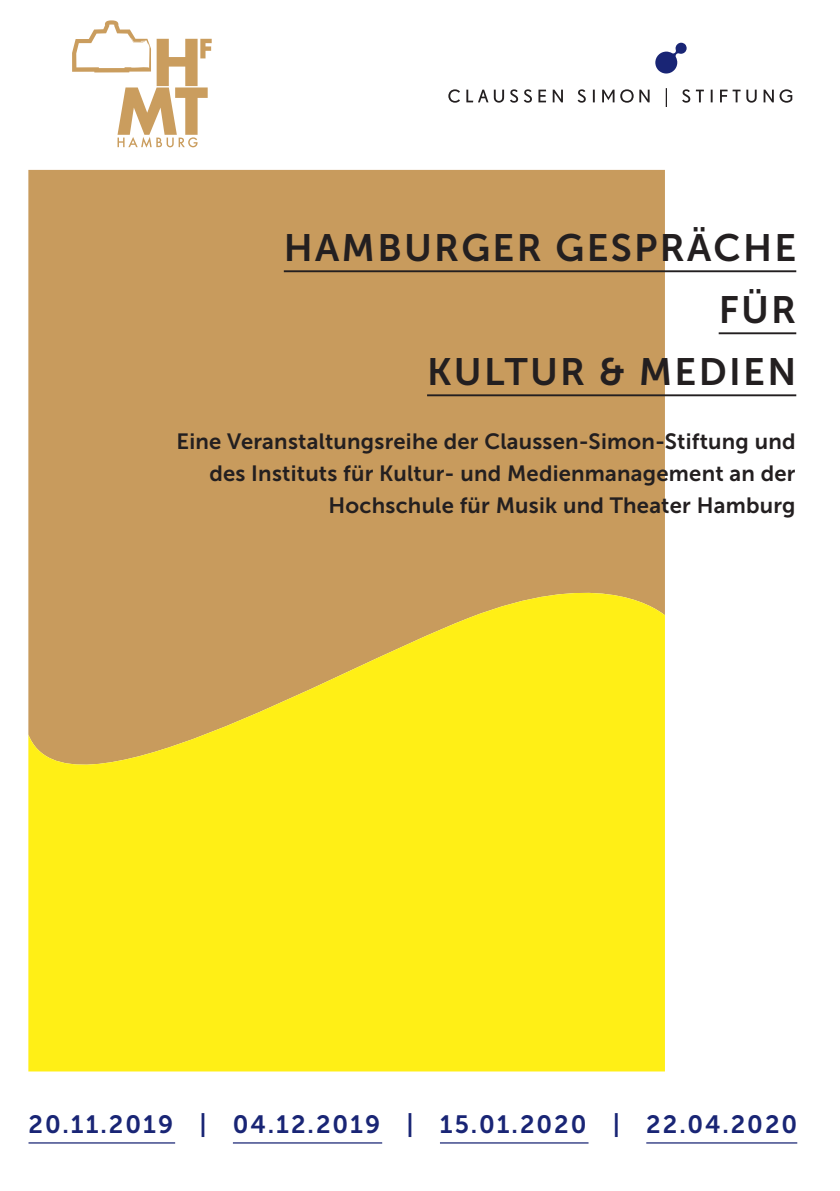
<style>
.page{position:relative;width:840px;height:1191px;background:#fff}
.page>*{position:absolute;margin:0;border:0;box-sizing:border-box;transform-origin:0 0}
.t1{font:38px/62px "Museo Sans 700";letter-spacing:.06em;color:#231f20;text-align:right}
.t2{font:25px "Museo Sans 700";letter-spacing:.08em;color:#192575}
.t3{font:22px/32px "Museo Sans 700";letter-spacing:.01em;color:#231f20;text-align:right}
</style>
<div class="page">
<div style="left:28px;top:170px;width:636px;height:399px;background:#c89b5d"></div>
<svg style="left:28px;top:569px;width:636px;height:502px;background:#f3dd25"></svg>
<svg style="left:72px;top:20px;width:139px;height:128px"></svg>
<svg style="left:655px;top:43px;width:31px;height:31px"></svg>
<svg style="left:448px;top:88px;width:343px;height:19px"></svg>
<hr style="left:284px;top:270px;width:511px;height:2px;background:#231f20">
<hr style="left:718px;top:332px;width:77px;height:2px;background:#231f20">
<hr style="left:427px;top:394px;width:368px;height:2px;background:#231f20">
<hr style="left:28px;top:1142px;width:147px;height:1px;background:#192575">
<hr style="left:233px;top:1142px;width:149px;height:1px;background:#192575">
<hr style="left:439px;top:1142px;width:149px;height:1px;background:#192575">
<hr style="left:646px;top:1142px;width:150px;height:1px;background:#192575">
<h1 class="t1" style="left:284px;top:217px;width:513px">HAMBURGER GESPRÄCHE<br>FÜR<br>KULTUR &amp; MEDIEN</h1>
<p class="t3" style="left:176px;top:425px;width:620px">Eine Veranstaltungsreihe der Claussen-Simon-Stiftung und des Instituts für Kultur- und Medienmanagement an der<br>Hochschule für Musik und Theater Hamburg</p>
<p class="t2" style="left:28px;top:1110px;width:769px">20.11.2019 | 04.12.2019 | 15.01.2020 | 22.04.2020</p>
</div>
